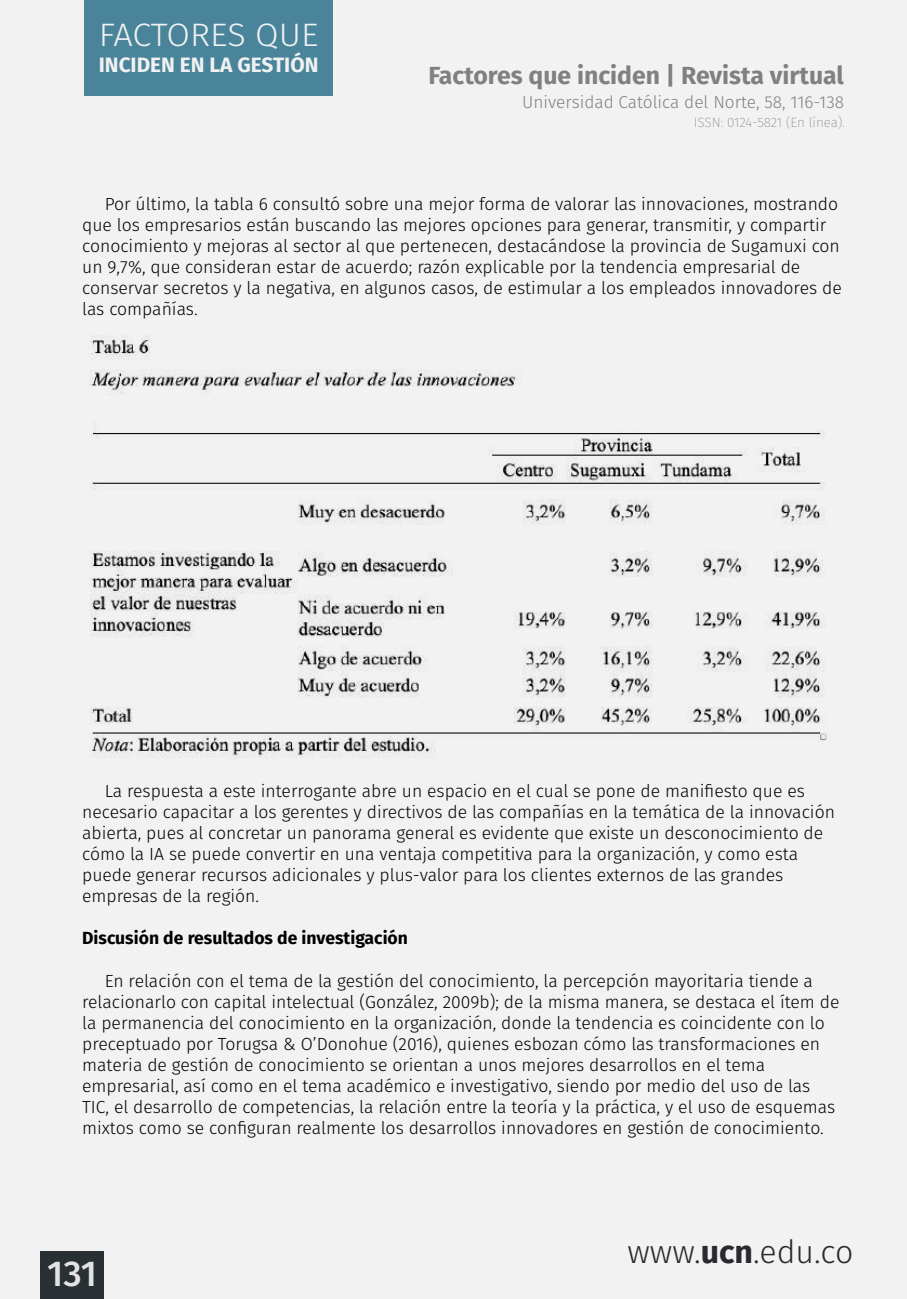
<style>
.page{position:relative;width:907px;height:1299px;background:#fff}
.page>*{position:absolute;margin:0;border:0;box-sizing:border-box;transform-origin:0 0}
.t1{font:500 36px "Fira Sans";color:#e3e3e3}
.t2{font:300 32.4px "Fira Sans";letter-spacing:-.01em;color:#f1f1f1;scale:1.05 1}
.t3{font:300 32.18px "Fira Sans";color:#282a2f}
.t4{font:700 24.75px "Fira Sans";color:#808080}
.t5{font:700 20.7px "Fira Sans";color:#f1f1f1}
.t6{font:300 17.55px/21.2px "Fira Sans";color:#000}
.t7{font:700 17.55px "Fira Sans";color:#000}
.t8{font:300 17.32px "Fira Sans";color:#808080}
.t9{font:200 13.5px "Fira Sans";letter-spacing:-.005em;color:#808080}
.s1{font-weight:700}
</style>
<div class="page">
<div style="left:0;top:0;width:906px;height:1298px;background:#f2f2f2"></div>
<div style="left:40px;top:1251px;width:64px;height:48px;background:#293033"></div>
<div style="left:84px;top:0;width:249px;height:96px;background:#49849b"></div>
<img style="left:89px;top:335px;width:738px;height:424px">
<div style="left:79px;top:415px;width:14px;height:18px;background:#f2f2f2"></div>
<h2 class="t2" style="left:99px;top:12px;width:211px">FACTORES QUE</h2>
<p class="t5" style="left:99px;top:48px;width:221px">INCIDEN EN LA GESTIÓN</p>
<h3 class="t4" style="left:428px;top:54px;width:417px">Factores que inciden | Revista virtual</h3>
<p class="t8" style="left:522px;top:90px;width:323px">Universidad Católica del Norte, 58, 116-138</p>
<p class="t9" style="left:693px;top:113px;width:153px">ISSN: 0124-5821 (En línea).</p>
<p class="t6" style="left:82px;top:193px;width:761px;text-indent:22px">Por último, la tabla 6 consultó sobre una mejor forma de valorar las innovaciones, mostrando que los empresarios están buscando las mejores opciones para generar, transmitir, y compartir conocimiento y mejoras al sector al que pertenecen, destacándose la provincia de Sugamuxi con un 9,7%, que consideran estar de acuerdo; razón explicable por la tendencia empresarial de conservar secretos y la negativa, en algunos casos, de estimular a los empleados innovadores de las compañías.</p>
<p class="t6" style="left:82px;top:780px;width:754px;text-indent:22px">La respuesta a este interrogante abre un espacio en el cual se pone de manifiesto que es necesario capacitar a los gerentes y directivos de las compañías en la temática de la innovación abierta, pues al concretar un panorama general es evidente que existe un desconocimiento de cómo la IA se puede convertir en una ventaja competitiva para la organización, y como esta puede generar recursos adicionales y plus-valor para los clientes externos de las grandes empresas de la región.</p>
<p class="t7" style="left:82px;top:923px;width:327px">Discusión de resultados de investigación</p>
<p class="t6" style="left:82px;top:969px;width:758px;text-indent:22px">En relación con el tema de la gestión del conocimiento, la percepción mayoritaria tiende a relacionarlo con capital intelectual (González, 2009b); de la misma manera, se destaca el ítem de la permanencia del conocimiento en la organización, donde la tendencia es coincidente con lo preceptuado por Torugsa &amp; O’Donohue (2016), quienes esbozan cómo las transformaciones en materia de gestión de conocimiento se orientan a unos mejores desarrollos en el tema empresarial, así como en el tema académico e investigativo, siendo por medio del uso de las TIC, el desarrollo de competencias, la relación entre la teoría y la práctica, y el uso de esquemas mixtos como se configuran realmente los desarrollos innovadores en gestión de conocimiento.</p>
<h1 class="t1" style="left:47px;top:1245px;width:51px">131</h1>
<h3 class="t3" style="left:627px;top:1228px;width:227px">www.<span class="s1">ucn</span>.edu.co</h3>
</div>
